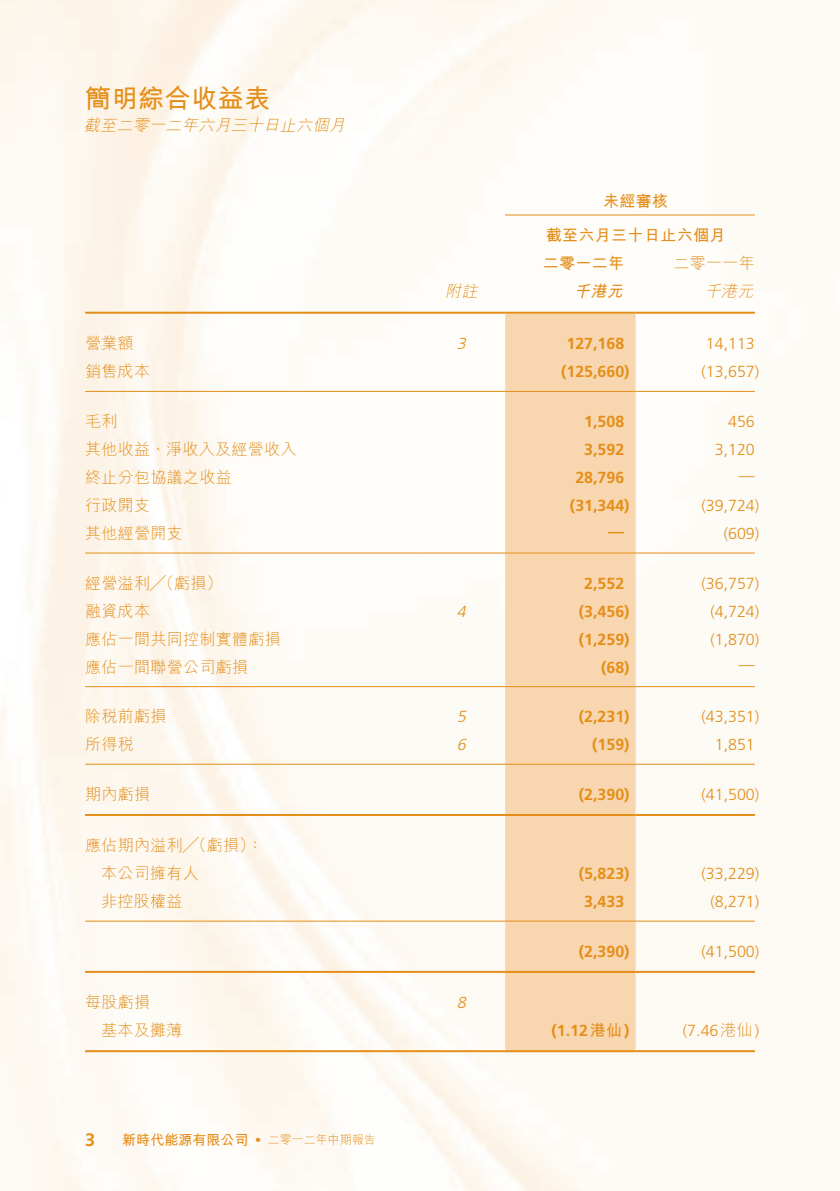
<style>
.page{position:relative;width:840px;height:1191px;background:#fff}
.page>*{position:absolute;margin:0;border:0;box-sizing:border-box;transform-origin:0 0}
.t1{font:700 26px "M Hei HK";letter-spacing:.02em;color:#e58e19}
.t2{font:700 18px "Frutiger LT Std";color:#e58e19}
.t3{font:300 16px "M Hei HK";letter-spacing:.02em;color:#e58e19}
.t4{font:300 16px "Frutiger LT Std";color:#e58e19}
.t5{font:700 16px "Frutiger LT Std";color:#e58e19}
.t6{font:italic 300 16px "M Hei HK";color:#e58e19}
.t7{font:700 16px/34px "M Hei HK";letter-spacing:.02em;color:#e58e19;text-align:center}
.t8{font:italic 300 16px "Frutiger LT Std";color:#e58e19}
.t9{font:italic 700 16px "M Hei HK";color:#e58e19}
.t10{font:700 14px "M Hei HK";color:#e58e19}
.t11{font:300 12px "M Hei HK";color:#e58e19}
.t12{font:700 12px "Frutiger LT Std";color:#e58e19}
.s1{font-family:"M Hei HK"}
</style>
<div class="page">
<img style="left:0;top:0;width:839px;height:1191px">
<div style="left:505px;top:314px;width:130px;height:736px;background:#f8d7b0"></div>
<hr style="left:505px;top:214px;width:249px;height:1px;background:#e58e19">
<hr style="left:85px;top:312px;width:335px;height:2px;background:#e58e19">
<hr style="left:420px;top:312px;width:85px;height:2px;background:#e58e19">
<hr style="left:505px;top:312px;width:130px;height:2px;background:#e58e19">
<hr style="left:635px;top:312px;width:119px;height:2px;background:#e58e19">
<hr style="left:85px;top:391px;width:335px;height:1px;background:#e58e19">
<hr style="left:420px;top:391px;width:85px;height:1px;background:#e58e19">
<hr style="left:505px;top:391px;width:130px;height:1px;background:#e58e19">
<hr style="left:635px;top:391px;width:119px;height:1px;background:#e58e19">
<hr style="left:85px;top:552px;width:335px;height:1px;background:#e58e19">
<hr style="left:420px;top:552px;width:85px;height:1px;background:#e58e19">
<hr style="left:505px;top:552px;width:130px;height:1px;background:#e58e19">
<hr style="left:635px;top:552px;width:119px;height:1px;background:#e58e19">
<hr style="left:85px;top:686px;width:335px;height:1px;background:#e58e19">
<hr style="left:420px;top:686px;width:85px;height:1px;background:#e58e19">
<hr style="left:505px;top:686px;width:130px;height:1px;background:#e58e19">
<hr style="left:635px;top:686px;width:119px;height:1px;background:#e58e19">
<hr style="left:85px;top:763px;width:335px;height:1px;background:#e58e19">
<hr style="left:420px;top:763px;width:85px;height:1px;background:#e58e19">
<hr style="left:505px;top:763px;width:130px;height:1px;background:#e58e19">
<hr style="left:635px;top:763px;width:119px;height:1px;background:#e58e19">
<hr style="left:85px;top:814px;width:335px;height:2px;background:#e58e19">
<hr style="left:420px;top:814px;width:85px;height:2px;background:#e58e19">
<hr style="left:505px;top:814px;width:130px;height:2px;background:#e58e19">
<hr style="left:635px;top:814px;width:119px;height:2px;background:#e58e19">
<hr style="left:85px;top:920px;width:335px;height:1px;background:#e58e19">
<hr style="left:420px;top:920px;width:85px;height:1px;background:#e58e19">
<hr style="left:505px;top:920px;width:130px;height:1px;background:#e58e19">
<hr style="left:635px;top:920px;width:119px;height:1px;background:#e58e19">
<hr style="left:85px;top:971px;width:335px;height:2px;background:#e58e19">
<hr style="left:420px;top:971px;width:85px;height:2px;background:#e58e19">
<hr style="left:505px;top:971px;width:130px;height:2px;background:#e58e19">
<hr style="left:635px;top:971px;width:119px;height:2px;background:#e58e19">
<hr style="left:85px;top:1050px;width:335px;height:2px;background:#e58e19">
<hr style="left:420px;top:1050px;width:85px;height:2px;background:#e58e19">
<hr style="left:505px;top:1050px;width:130px;height:2px;background:#e58e19">
<hr style="left:635px;top:1050px;width:119px;height:2px;background:#e58e19">
<h1 class="t1" style="left:85px;top:80px;width:187px">簡明綜合收益表</h1>
<p class="t6" style="left:84px;top:116px;width:266px">截至二零一二年六月三十日止六個月</p>
<p class="t7" style="left:545px;top:183px;width:181px">未經審核<br>截至六月三十日止六個月</p>
<p class="t3" style="left:673px;top:255px;width:83px">二零一一年</p>
<p class="t7" style="left:542px;top:245px;width:83px">二零一二年</p>
<p class="t6" style="left:445px;top:283px;width:37px">附註</p>
<p class="t9" style="left:574px;top:280px;width:54px">千港元</p>
<p class="t6" style="left:704px;top:283px;width:54px">千港元</p>
<p class="t3" style="left:85px;top:335px;width:50px">營業額</p>
<p class="t8" style="left:456px;top:335px;width:14px">3</p>
<p class="t5" style="left:566px;top:334px;width:59px">127,168</p>
<p class="t4" style="left:705px;top:335px;width:50px">14,113</p>
<p class="t3" style="left:85px;top:363px;width:66px">銷售成本</p>
<p class="t5" style="left:560px;top:362px;width:70px">)125,660(</p>
<p class="t4" style="left:701px;top:363px;width:59px">)13,657(</p>
<p class="t3" style="left:85px;top:413px;width:34px">毛利</p>
<p class="t5" style="left:584px;top:412px;width:42px">1,508</p>
<p class="t4" style="left:727px;top:412px;width:28px">456</p>
<p class="t3" style="left:85px;top:441px;width:213px">其他收益、淨收入及經營收入</p>
<p class="t5" style="left:584px;top:440px;width:42px">3,592</p>
<p class="t4" style="left:714px;top:440px;width:42px">3,120</p>
<p class="t3" style="left:85px;top:469px;width:148px">終止分包協議之收益</p>
<p class="t5" style="left:575px;top:468px;width:50px">28,796</p>
<p class="t4" style="left:738px;top:466px;width:17px">—</p>
<p class="t3" style="left:85px;top:497px;width:66px">行政開支</p>
<p class="t5" style="left:569px;top:496px;width:61px">)31,344(</p>
<p class="t4" style="left:701px;top:496px;width:59px">)39,724(</p>
<p class="t3" style="left:85px;top:525px;width:99px">其他經營開支</p>
<p class="t5" style="left:608px;top:521px;width:17px">—</p>
<p class="t4" style="left:723px;top:524px;width:37px">)609(</p>
<p class="t3" style="left:85px;top:574px;width:139px">經營溢利╱（虧損(</p>
<p class="t5" style="left:584px;top:573px;width:42px">2,552</p>
<p class="t4" style="left:701px;top:574px;width:59px">)36,757(</p>
<p class="t3" style="left:85px;top:602px;width:66px">融資成本</p>
<p class="t8" style="left:456px;top:602px;width:14px">4</p>
<p class="t5" style="left:578px;top:601px;width:52px">)3,456(</p>
<p class="t4" style="left:710px;top:602px;width:50px">)4,724(</p>
<p class="t3" style="left:85px;top:630px;width:197px">應佔一間共同控制實體虧損</p>
<p class="t5" style="left:578px;top:629px;width:52px">)1,259(</p>
<p class="t4" style="left:710px;top:630px;width:50px">)1,870(</p>
<p class="t3" style="left:85px;top:658px;width:164px">應佔一間聯營公司虧損</p>
<p class="t5" style="left:601px;top:657px;width:30px">)68(</p>
<p class="t4" style="left:738px;top:655px;width:17px">—</p>
<p class="t3" style="left:85px;top:708px;width:83px">除稅前虧損</p>
<p class="t8" style="left:456px;top:707px;width:14px">5</p>
<p class="t5" style="left:578px;top:707px;width:52px">)2,231(</p>
<p class="t4" style="left:701px;top:707px;width:59px">)43,351(</p>
<p class="t3" style="left:85px;top:736px;width:50px">所得稅</p>
<p class="t8" style="left:456px;top:735px;width:14px">6</p>
<p class="t5" style="left:592px;top:735px;width:39px">)159(</p>
<p class="t4" style="left:714px;top:735px;width:42px">1,851</p>
<p class="t3" style="left:85px;top:785px;width:66px">期內虧損</p>
<p class="t3" style="left:85px;top:837px;width:179px">應佔期內溢利╱（虧損：(</p>
<p class="t5" style="left:578px;top:785px;width:52px">)2,390(</p>
<p class="t4" style="left:701px;top:785px;width:59px">)41,500(</p>
<p class="t3" style="left:101px;top:865px;width:99px">本公司擁有人</p>
<p class="t5" style="left:578px;top:864px;width:52px">)5,823(</p>
<p class="t4" style="left:701px;top:864px;width:59px">)33,229(</p>
<p class="t3" style="left:101px;top:893px;width:83px">非控股權益</p>
<p class="t5" style="left:584px;top:892px;width:42px">3,433</p>
<p class="t4" style="left:710px;top:892px;width:50px">)8,271(</p>
<p class="t5" style="left:578px;top:941px;width:52px">)2,390(</p>
<p class="t4" style="left:701px;top:942px;width:59px">)41,500(</p>
<p class="t3" style="left:85px;top:994px;width:66px">每股虧損</p>
<p class="t8" style="left:456px;top:993px;width:14px">8</p>
<p class="t3" style="left:101px;top:1022px;width:83px">基本及攤薄</p>
<p class="t5" style="left:551px;top:1021px;width:80px">(1.12 <span class="s1">港仙</span>)</p>
<p class="t4" style="left:682px;top:1021px;width:78px">(7.46<span class="s1">港仙</span>(</p>
<p class="t2" style="left:85px;top:1128px;width:12px">3</p>
<p class="t10" style="left:122px;top:1129px;width:127px">新時代能源有限公司</p>
<p class="t12" style="left:255px;top:1133px;width:7px">•</p>
<p class="t11" style="left:268px;top:1133px;width:109px">二零一二年中期報告</p>
</div>
